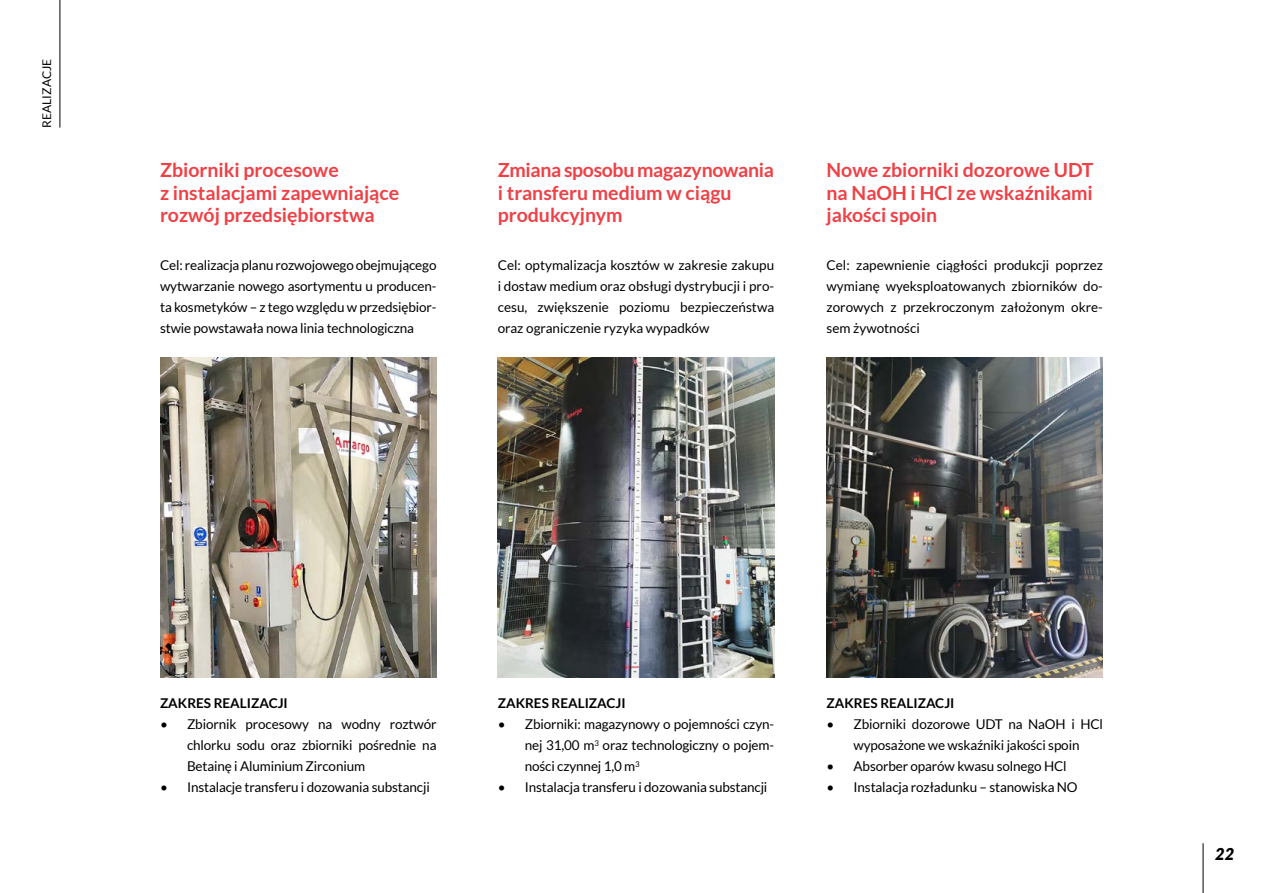
<style>
.page{position:relative;width:1263px;height:893px;background:#fff}
.page>*{position:absolute;margin:0;border:0;box-sizing:border-box;transform-origin:0 0}
.t1{font:700 19.5px/22.5px "Lato";color:#ef4046}
.t2{font:italic 900 16.5px "Lato";color:#000}
.t3{font:13.5px/21px "Lato";letter-spacing:-.01em;color:#000;text-align:justify}
.t4{font:700 13.5px "Lato";color:#000}
.t5{font:12px "Lato";color:#000}
</style>
<div class="page">
<hr style="left:1203px;top:843px;width:1px;height:50px;background:#000">
<img style="left:826px;top:357px;width:277px;height:321px">
<img style="left:498px;top:357px;width:276px;height:321px">
<img style="left:160px;top:357px;width:276px;height:321px">
<hr style="left:60px;top:0;width:1px;height:128px;background:#000">
<p class="t5" style="left:40px;top:128px;width:70px;rotate:-90deg">REALIZACJE</p>
<h1 class="t1" style="left:160px;top:159px;width:241px">Zbiorniki procesowe<br>z instalacjami zapewniające rozwój przedsiębiorstwa</h1>
<h1 class="t1" style="left:498px;top:159px;width:278px">Zmiana sposobu magazynowania i transferu medium w ciągu produkcyjnym</h1>
<h1 class="t1" style="left:826px;top:159px;width:268px;text-align:justify">Nowe zbiorniki dozorowe UDT na NaOH i HCl ze wskaźnikami jakości spoin</h1>
<p class="t3" style="left:160px;top:254px;width:278px">Cel: realizacja planu rozwojowego obejmującego wytwarzanie nowego asortymentu u producen&shy;ta kosmetyków – z tego względu w przedsiębior&shy;stwie powstawała nowa linia technologiczna</p>
<p class="t3" style="left:498px;top:254px;width:278px">Cel: optymalizacja kosztów w zakresie zakupu i dostaw medium oraz obsługi dystrybucji i pro&shy;cesu, zwiększenie poziomu bezpieczeństwa oraz ograniczenie ryzyka wypadków</p>
<p class="t3" style="left:826px;top:254px;width:278px">Cel: zapewnienie ciągłości produkcji poprzez wymianę wyeksploatowanych zbiorników do&shy;zorowych z przekroczonym założonym okre&shy;sem żywotności</p>
<p class="t4" style="left:160px;top:696px;width:127px">ZAKRES REALI ZACJI</p>
<p class="t3" style="left:187px;top:714px;width:251px;text-indent:-27px">• Zbiornik procesowy na wodny roztwór chlorku sodu oraz zbiorniki pośrednie na Betainę i Aluminium Zirconium</p>
<p class="t3" style="left:160px;top:777px;width:271px">• Instalacje transferu i dozowania substancji</p>
<p class="t4" style="left:498px;top:696px;width:127px">ZAKRES REALI ZACJI</p>
<p class="t3" style="left:525px;top:714px;width:251px;text-indent:-27px">• Zbiorniki: magazynowy o pojemności czyn&shy;nej 31,00 m<sup>3</sup> oraz technologiczny o pojem&shy;ności czynnej 1,0 m<sup>3</sup></p>
<p class="t3" style="left:498px;top:777px;width:271px">• Instalacja transferu i dozowania substancji</p>
<p class="t4" style="left:826px;top:696px;width:127px">ZAKRES REALI ZACJI</p>
<p class="t3" style="left:826px;top:714px;width:278px;text-align:center">• Zbiorniki dozorowe UDT na NaOH i HCl wyposażone we wskaźniki jakości spoin</p>
<p class="t3" style="left:826px;top:756px;width:242px">• Absorber oparów kwasu solnego HCl</p>
<p class="t3" style="left:826px;top:777px;width:253px">• Instalacja rozładunku – stanowiska NO</p>
<p class="t2" style="left:1215px;top:841px;width:21px">22</p>
</div>
